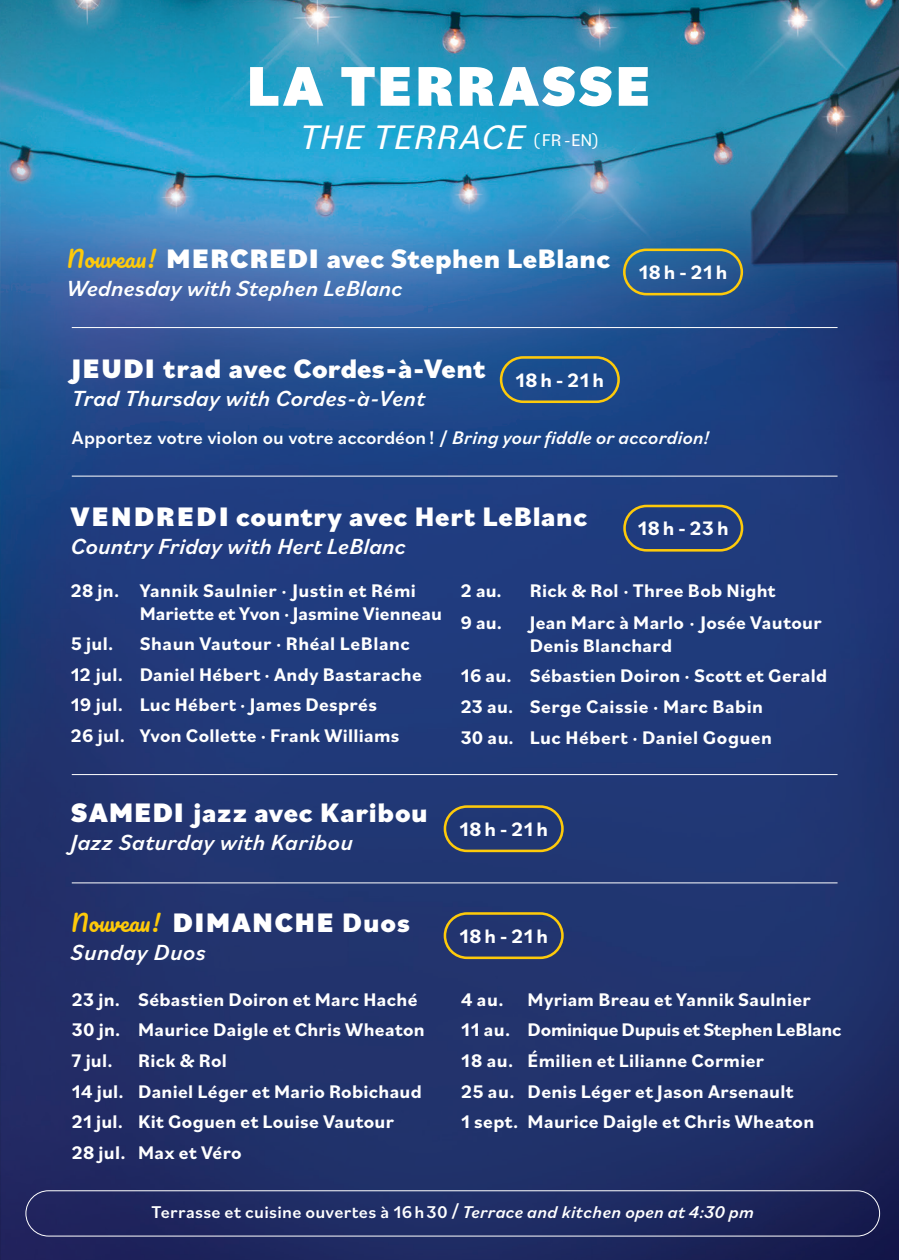
<style>
.page{position:relative;width:900px;height:1260px;background:#fff}
.page>*{position:absolute;margin:0;border:0;box-sizing:border-box;transform-origin:0 0}
.t1{font:900 58.75px "Bilo";letter-spacing:.04em;color:#fff}
.t2{font:italic 35.75px "Bilo";color:#fff}
.t3{font:800 28px "Bilo";letter-spacing:.02em;color:#fff}
.t4{font:italic 500 23px/28px "Bilo";letter-spacing:.01em;color:#fff}
.t5{font:700 20.5px "Bilo";letter-spacing:.09em;color:#fff}
.t6{font:700 19.25px/30.5px "Bilo";letter-spacing:.015em;color:#fff}
.t7{font:500 19.25px "Bilo";color:#fff}
.t8{font:500 17.75px "Bilo";letter-spacing:.02em;color:#fff}
.s1{font-style:normal;font-size:17.75px}
.s2{font-family:"Pacifico";font-weight:400;font-size:23px;color:#feca0a}
.s3{font-weight:900}
.s4{font-style:italic}
.s5{font-family:"Pacifico";font-weight:400;font-style:normal;color:#feca0a}
.s6{font-weight:900;font-style:normal;font-size:28px}
.s7{font-weight:800;font-style:normal;font-size:28px}
</style>
<div class="page">
<img style="left:0;top:0;width:899px;height:1260px">
<div style="left:623px;top:249px;width:120px;height:46px;border:3px solid #feca0a;border-radius:22px"></div>
<div style="left:500px;top:356px;width:120px;height:47px;border:3px solid #feca0a;border-radius:22px"></div>
<div style="left:444px;top:805px;width:120px;height:47px;border:3px solid #feca0a;border-radius:22px"></div>
<div style="left:444px;top:912px;width:120px;height:47px;border:3px solid #feca0a;border-radius:22px"></div>
<div style="left:623px;top:505px;width:120px;height:47px;border:3px solid #feca0a;border-radius:22px"></div>
<div style="left:26px;top:1190px;width:854px;height:46px;border:1px solid #fff;border-radius:23px"></div>
<hr style="left:72px;top:327px;width:766px;height:1px;background:#fff">
<hr style="left:72px;top:476px;width:766px;height:1px;background:#fff">
<hr style="left:72px;top:774px;width:766px;height:1px;background:#fff">
<hr style="left:72px;top:882px;width:766px;height:1px;background:#fff">
<p class="t1" style="left:247px;top:46px;width:406px">LA TERRASSE</p>
<p class="t2" style="left:298px;top:112px;width:303px">THE TERRACE <span class="s1">( F R - E N )</span></p>
<p class="t3" style="left:67px;top:239px;width:545px"><span class="s2">Nouveau!</span> <span class="s3">MERCREDI</span> avec Stephen LeBlanc</p>
<p class="t4" style="left:67px;top:273px;width:338px">Wednesday with Stephen LeBlanc</p>
<p class="t5" style="left:639px;top:258px;width:90px">18h - 21h</p>
<p class="t3" style="left:72px;top:350px;width:415px"><span class="s3">JEUDI</span> trad avec Cordes-à-Vent</p>
<p class="t4" style="left:72px;top:384px;width:355px">Trad Thursday with Cordes-à-Vent</p>
<p class="t7" style="left:72px;top:425px;width:639px">Apportez votre violon ou votre accordéon ! / <span class="s4">Bring your fiddle or accordion!</span></p>
<p class="t5" style="left:516px;top:366px;width:90px">18h - 21h</p>
<p class="t3" style="left:71px;top:497px;width:518px"><span class="s3">VENDREDI</span> country avec Hert LeBlanc</p>
<p class="t4" style="left:71px;top:531px;width:337px">Country Friday with Hert LeBlanc</p>
<p class="t5" style="left:638px;top:514px;width:93px">18h - 23h</p>
<p class="t6" style="left:140px;top:578px;width:304px;line-height:23px;text-indent:-69px">28 jn. Yannik Saulnier · Justin et Rémi<br>Mariette et Yvon · Jasmine Vienneau</p>
<p class="t6" style="left:71px;top:628px;width:44px">5 jul.</p>
<p class="t6" style="left:71px;top:628px;width:353px;text-indent:69px">Shaun Vautour · Rhéal LeBlanc 12 jul. Daniel Hébert · Andy Bastarache 19 jul. Luc Hébert · James Després<br>26 jul. Yvon Collette · Frank Williams</p>
<p class="t6" style="left:461px;top:574px;width:42px">2 au.</p>
<p class="t6" style="left:530px;top:574px;width:247px">Rick &amp; Rol · Three Bob Night</p>
<p class="t6" style="left:461px;top:606px;width:43px">9 au.</p>
<p class="t6" style="left:530px;top:610px;width:293px;line-height:23px">Jean Marc à Marlo · Josée Vautour<br>Denis Blanchard</p>
<p class="t6" style="left:461px;top:660px;width:368px">16 au. Sébastien Doiron · Scott et Gerald<br>23 au. Serge Caissie · Marc Babin<br>30 au. Luc Hébert · Daniel Goguen</p>
<p class="t3" style="left:71px;top:794px;width:358px"><span class="s3">SAMEDI</span> jazz avec Karibou</p>
<p class="t4" style="left:71px;top:828px;width:284px">Jazz Saturday with Karibou</p>
<p class="t5" style="left:459px;top:815px;width:90px">18h - 21h</p>
<p class="t4" style="left:71px;top:910px;width:341px"><span class="s5">Nouveau!</span> <span class="s6">DIMANCHE</span> <span class="s7">Duos<br></span>Sunday Duos</p>
<p class="t6" style="left:72px;top:983px;width:355px">23 jn. Sébastien Doiron et Marc Haché<br>30 jn. Maurice Daigle et Chris Wheaton<br>7 jul.</p>
<p class="t6" style="left:72px;top:1045px;width:352px;text-indent:66px">Rick &amp; Rol<br>14 jul. Daniel Léger et Mario Robichaud<br>21 jul. Kit Goguen et Louise Vautour<br>28 jul. Max et Véro</p>
<p class="t5" style="left:459px;top:922px;width:90px">18h - 21h</p>
<p class="t6" style="left:461px;top:983px;width:382px;text-indent:66px">Myriam Breau et Yannik Saulnier<br>11 au. Dominique Dupuis et Stephen LeBlanc 18 au. Émilien et Lilianne Cormier<br>25 au. Denis Léger et Jason Arsenault<br>1 sept. Maurice Daigle et Chris Wheaton</p>
<p class="t6" style="left:461px;top:983px;width:44px">4 au.</p>
<p class="t8" style="left:152px;top:1200px;width:604px">Terrasse et cuisine ouvertes à 16h30 / <span class="s4">Terrace and kitchen open at 4:30 pm</span></p>
</div>
